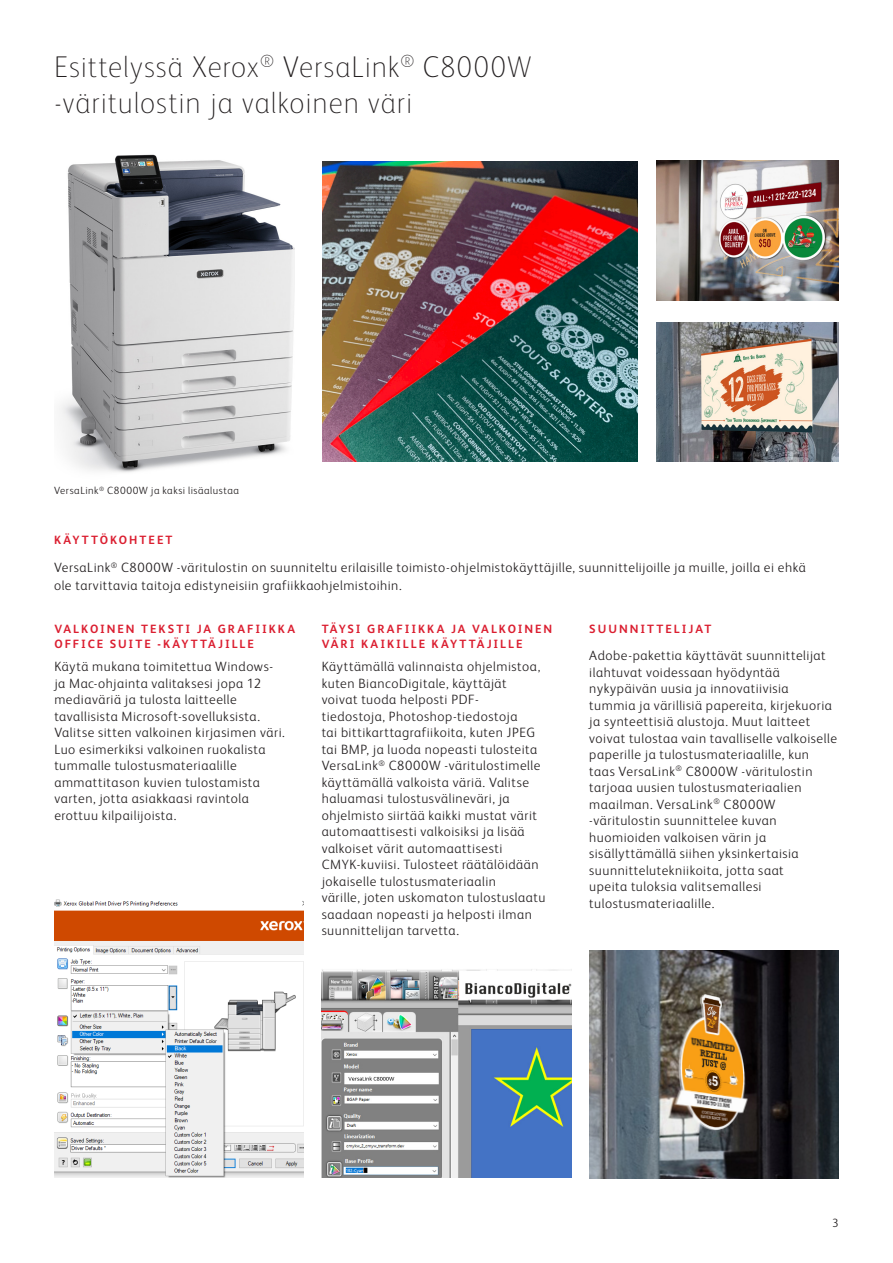
<style>
.page{position:relative;width:893px;height:1263px;background:#fff}
.page>*{position:absolute;margin:0;border:0;box-sizing:border-box;transform-origin:0 0}
.Header_Inside_Spread{font:100 30px/36px "Xerox Sans";letter-spacing:.03em;color:#231f20}
.Body_Text{font:300 13.5px/16.5px "Xerox Sans";letter-spacing:.04em;color:#231f20}
.Body_Subhead_Level_2{font:300 13.5px/16.5px "Xerox Sans";letter-spacing:.04em;color:#231f20}
.Body_Subhead{font:700 12px/15px "Xerox Sans";letter-spacing:.165em;color:#db1e30}
.Body_Text-2{font:700 12px "Xerox Sans";letter-spacing:.165em;color:#db1e30}
.Page_Number{font:300 12px "Xerox Sans";color:#231f20}
.Body_Subhead_Level_2-2{font:300 10.5px "Xerox Sans";letter-spacing:.05em;color:#231f20}
</style>
<div class="page">
<img style="left:54px;top:899px;width:250px;height:278px">
<img style="left:322px;top:969px;width:249px;height:208px">
<img style="left:589px;top:951px;width:250px;height:227px">
<img style="left:59px;top:154px;width:236px;height:319px">
<img style="left:656px;top:161px;width:183px;height:139px">
<img style="left:656px;top:322px;width:183px;height:140px">
<img style="left:322px;top:161px;width:316px;height:300px">
<p class="Header_Inside_Spread" style="left:54px;top:47px;width:479px">Esittelyssä Xerox<sup>®</sup> VersaLink<sup>®</sup> C8000W -väritulostin ja valkoinen väri</p>
<p class="Body_Subhead_Level_2-2" style="left:54px;top:484px;width:186px">VersaLink<sup>®</sup> C8000W ja kaksi lisäalustaa</p>
<p class="Body_Text-2" style="left:54px;top:531px;width:120px">KÄYTTÖKOHTEET</p>
<p class="Body_Text" style="left:54px;top:558px;width:753px;line-height:18px">VersaLink<sup>®</sup> C8000W -väritulostin on suunniteltu erilaisille toimisto-ohjelmistokäyttäjille, suunnittelijoille ja muille, joilla ei ehkä ole tarvittavia taitoja edistyneisiin grafiikkaohjelmistoihin.</p>
<p class="Body_Subhead" style="left:54px;top:621px;width:242px">VALKOINEN TEKSTI JA GRAFIIKKA<br>OFFICE SUITE -KÄYTTÄJILLE</p>
<p class="Body_Text" style="left:54px;top:658px;width:232px">Käytä mukana toimitettua Windows&shy;ja Mac-ohjainta valitaksesi jopa 12 mediaväriä ja tulosta laitteelle tavallisista Microsoft-sovelluksista.<br>Valitse sitten valkoinen kirjasimen väri.<br>Luo esimerkiksi valkoinen ruokalista tummalle tulostusmateriaalille ammattitason kuvien tulostamista varten, jotta asiakkaasi ravintola erottuu kilpailijoista.</p>
<p class="Body_Subhead" style="left:322px;top:621px;width:232px">TÄYSI GRAFIIKKA JA VALKOINEN<br>VÄRI KAIKILLE KÄYTTÄJILLE</p>
<p class="Body_Text" style="left:322px;top:657px;width:225px">Käyttämällä valinnaista ohjelmistoa, kuten BiancoDigitale, käyttäjät voivat tuoda helposti PDF&shy;tiedostoja, Photoshop-tiedostoja<br>tai bittikarttagrafiikoita, kuten JPEG tai BMP, ja luoda nopeasti tulosteita VersaLink<sup>®</sup> C8000W -väritulostimelle käyttämällä valkoista väriä. Valitse haluamasi tulostusvälineväri, ja ohjelmisto siirtää kaikki mustat värit automaattisesti valkoisiksi ja lisää valkoiset värit automaattisesti CMYK-kuviisi. Tulosteet räätälöidään jokaiselle tulostusmateriaalin<br>värille, joten uskomaton tulostuslaatu saadaan nopeasti ja helposti ilman suunnittelijan tarvetta.</p>
<p class="Body_Text-2" style="left:589px;top:621px;width:123px">SUUNNITTELIJAT</p>
<p class="Body_Subhead_Level_2" style="left:589px;top:647px;width:249px">Adobe-pakettia käyttävät suunnittelijat ilahtuvat voidessaan hyödyntää nykypäivän uusia ja innovatiivisia tummia ja värillisiä papereita, kirjekuoria ja synteettisiä alustoja. Muut laitteet voivat tulostaa vain tavalliselle valkoiselle paperille ja tulostusmateriaalille, kun taas VersaLink<sup>®</sup> C8000W -väritulostin tarjoaa uusien tulostusmateriaalien maailman. VersaLink<sup>®</sup> C8000W -väritulostin suunnittelee kuvan huomioiden valkoisen värin ja sisällyttämällä siihen yksinkertaisia suunnittelutekniikoita, jotta saat<br>upeita tuloksia valitsemallesi tulostusmateriaalille.</p>
<p class="Page_Number" style="left:832px;top:1214px;width:8px">3</p>
</div>
